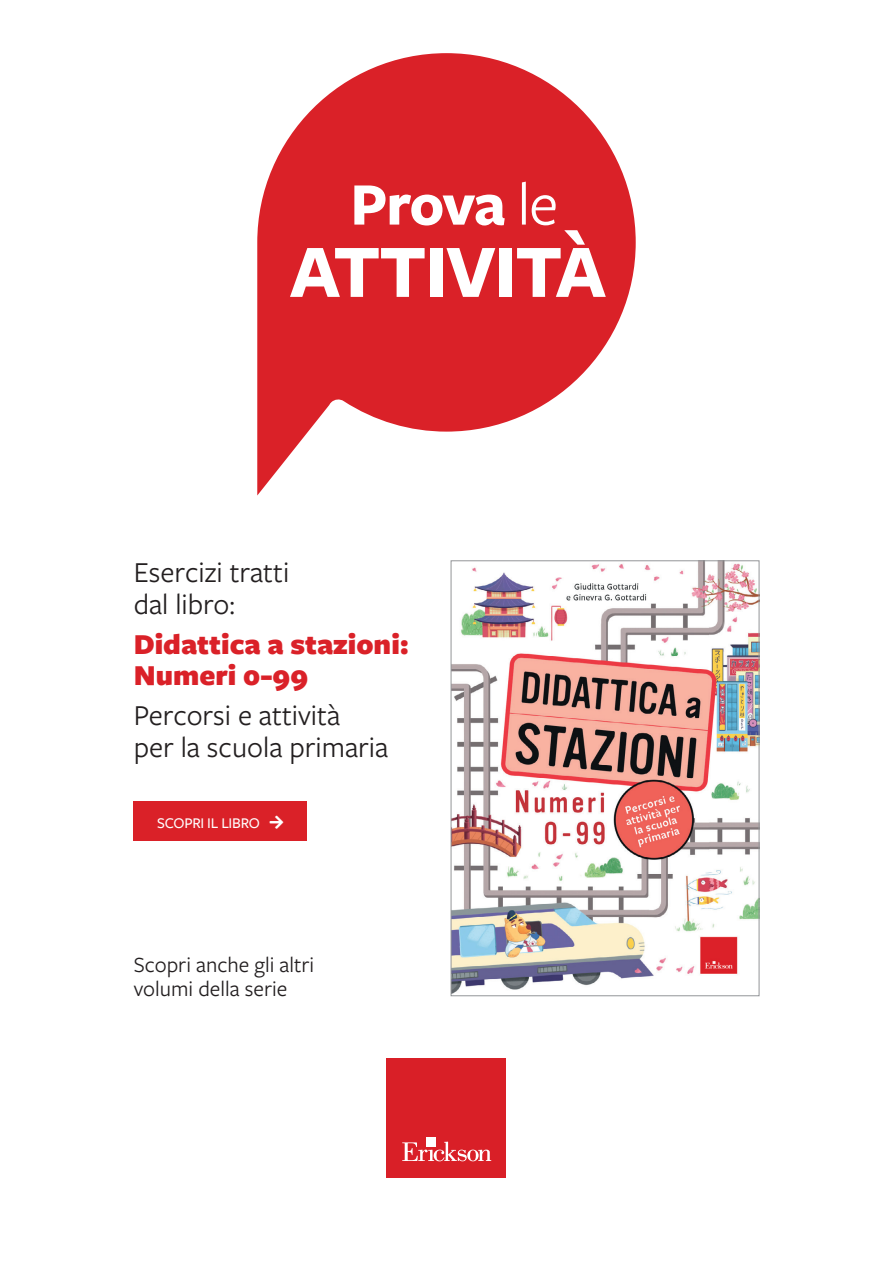
<style>
.page{position:relative;width:893px;height:1263px;background:#fff}
.page>*{position:absolute;margin:0;border:0;box-sizing:border-box;transform-origin:0 0}
.t1{font:700 78.15px "Freight Sans Pro";letter-spacing:-.02em;color:#fff}
.t2{font:700 62.55px "Freight Sans Pro";letter-spacing:-.02em;color:#fff}
.t3{font:30px/31.5px "Freight Sans Pro";color:#231f20}
.t4{font:900 30px/31.5px "Freight Sans Pro";color:#da2128}
.t5{font:22.5px/24px "Freight Sans Pro";color:#231f20}
.t6{font:500 15.45px "Freight Sans Pro";letter-spacing:-.015em;color:#fff}
.s1{font-weight:400}
</style>
<div class="page">
<svg style="left:257px;top:53px;width:379px;height:442px;fill:#da2128"></svg>
<div style="left:387px;top:1059px;width:119px;height:119px;background:#d91f27"></div>
<svg style="left:402px;top:1141px;width:89px;height:20px"></svg>
<div style="left:426px;top:1137px;width:10px;height:9px;background:#fff"></div>
<img style="left:453px;top:563px;width:304px;height:431px">
<div style="left:451px;top:561px;width:308px;height:435px;border:1px solid #939598"></div>
<div style="left:134px;top:801px;width:173px;height:40px;background:#da2128"></div>
<h2 class="t2" style="left:350px;top:161px;width:210px">Prova <span class="s1">le</span></h2>
<h1 class="t1" style="left:290px;top:218px;width:318px">ATTIVITÀ</h1>
<p class="t3" style="left:134px;top:556px;width:157px">Esercizi tratti dal libro:</p>
<p class="t4" style="left:134px;top:627px;width:277px">Didattica a stazioni:<br>Numeri 0-99</p>
<p class="t3" style="left:134px;top:699px;width:256px">Percorsi e attività<br>per la scuola primaria</p>
<p class="t6" style="left:157px;top:812px;width:104px">SCOPRI IL LIBRO</p>
<p class="t5" style="left:134px;top:952px;width:182px">Scopri anche gli altri volumi della serie</p>
</div>
